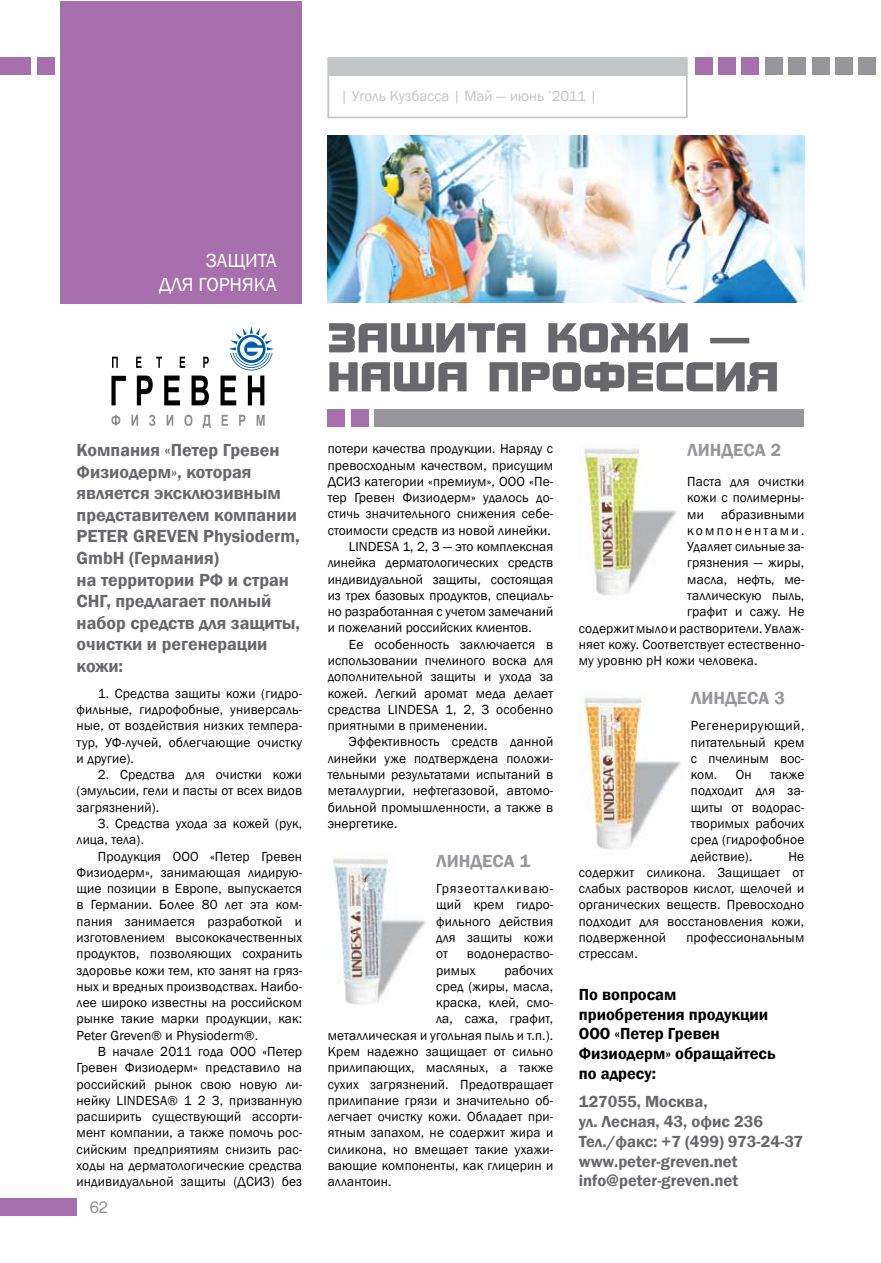
<style>
.page{position:relative;width:881px;height:1263px;background:#fff}
.page>*{position:absolute;margin:0;border:0;box-sizing:border-box;transform-origin:0 0}
.t1{font:19.5px "Franklin Gothic";color:#fff}
.t2{font:600 18px/21.6px "Franklin Gothic";color:#68676c}
.t3{font:600 18px "Franklin Gothic";letter-spacing:.01em;color:#97979b}
.t4{font:600 16.5px/19.8px "Franklin Gothic";color:#68676c}
.t5{font:600 16.5px/19.8px "Franklin Gothic";color:#000}
.t6{font:16.5px "Helios";color:#97979b}
.t7{font:15px "Franklin Gothic";color:#c3c5c7}
.t8{font:13.5px/16.4px "Franklin Gothic";letter-spacing:.01em;color:#000;text-align:justify}
.t9{font:13.5px "Franklin Gothic";letter-spacing:.17em;color:#000}
</style>
<div class="page">
<div style="left:327px;top:57px;width:360px;height:61px;background:#fff;border:2px solid #c3c5c7"></div>
<div style="left:858px;top:58px;width:17px;height:17px;background:#97979b"></div>
<div style="left:327px;top:59px;width:359px;height:17px;background:#c3c5c7"></div>
<div style="left:0;top:1198px;width:77px;height:17px;background:#a670ad"></div>
<div style="left:37px;top:58px;width:17px;height:17px;background:#a670ad"></div>
<div style="left:0;top:58px;width:30px;height:17px;background:#a670ad"></div>
<div style="left:835px;top:58px;width:17px;height:17px;background:#97979b"></div>
<div style="left:811px;top:58px;width:17px;height:17px;background:#97979b"></div>
<div style="left:788px;top:58px;width:17px;height:17px;background:#97979b"></div>
<div style="left:765px;top:58px;width:17px;height:17px;background:#97979b"></div>
<div style="left:741px;top:58px;width:17px;height:17px;background:#a670ad"></div>
<div style="left:718px;top:58px;width:17px;height:17px;background:#a670ad"></div>
<div style="left:694px;top:58px;width:17px;height:17px;background:#a670ad"></div>
<svg style="left:329px;top:362px;width:447px;height:29px"></svg>
<svg style="left:329px;top:323px;width:420px;height:29px"></svg>
<img style="left:327px;top:135px;width:477px;height:167px">
<div style="left:60px;top:1px;width:242px;height:303px;background:#a670ad"></div>
<img style="left:333px;top:858px;width:93px;height:147px">
<img style="left:578px;top:445px;width:98px;height:151px">
<img style="left:578px;top:692px;width:103px;height:158px">
<svg style="left:111px;top:376px;width:153px;height:29px"></svg>
<svg style="left:229px;top:326px;width:45px;height:44px"></svg>
<svg style="left:112px;top:357px;width:97px;height:11px"></svg>
<svg style="left:111px;top:415px;width:153px;height:13px"></svg>
<div style="left:374px;top:410px;width:430px;height:17px;background:#97979b"></div>
<div style="left:351px;top:410px;width:17px;height:17px;background:#a670ad"></div>
<div style="left:327px;top:410px;width:17px;height:17px;background:#a670ad"></div>
<p class="t7" style="left:340px;top:87px;width:258px">| Уголь Кузбасса | Май — июнь ’2011 |</p>
<h1 class="t1" style="left:206px;top:249px;width:24px">Защита</h1>
<h1 class="t1" style="left:159px;top:272px;width:12px">для</h1>
<h1 class="t1" style="left:198px;top:272px;width:12px">горняка</h1>
<p class="t2" style="left:77px;top:439px;width:225px">Компания «Петер Гревен<br>Физиодерм», которая является эксклюзивным представителем компании<br>PETER GREVEN Physioderm,<br>GmbH (Германия)<br>на территории РФ и стран<br>СНГ, предлагает полный набор средств для защиты, очистки и регенерации кожи:</p>
<p class="t8" style="left:77px;top:685px;width:227px;text-indent:21px">1. Средства защиты кожи (гидро&shy;фильные, гидрофобные, универсаль&shy;ные, от воздействия низких темпера&shy;тур, УФ-лучей, облегчающие очистку и другие).</p>
<p class="t8" style="left:77px;top:767px;width:227px;text-indent:21px">2. Средства для очистки кожи (эмульсии, гели и пасты от всех видов загрязнений).</p>
<p class="t8" style="left:77px;top:815px;width:227px;text-indent:21px">3. Средства ухода за кожей (рук, лица, тела).</p>
<p class="t8" style="left:77px;top:848px;width:227px;text-indent:21px">Продукция ООО «Петер Гревен Физиодерм», занимающая лидирую&shy;щие позиции в Европе, выпускается в Германии. Более 80 лет эта ком&shy;пания занимается разработкой и изготовлением высококачественных продуктов, позволяющих сохранить здоровье кожи тем, кто занят на гряз&shy;ных и вредных производствах. Наибо&shy;лее широко известны на российском рынке такие марки продукции, как:<br>Peter Greven® и Physioderm®.</p>
<p class="t8" style="left:77px;top:1043px;width:227px;text-indent:21px">В начале 2011 года ООО «Петер Гревен Физиодерм» представило на российский рынок свою новую ли&shy;нейку LINDESA® 1 2 3, призванную расширить существующий ассорти&shy;мент компании, а также помочь рос&shy;сийским предприятиям снизить рас&shy;ходы на дерматологические средства индивидуальной защиты (ДСИЗ) без</p>
<p class="t6" style="left:90px;top:1197px;width:20px">62</p>
<p class="t8" style="left:327px;top:441px;width:227px">потери качества продукции. Наряду с</p>
<p class="t8" style="left:327px;top:457px;width:227px">превосходным качеством, присущим</p>
<p class="t8" style="left:327px;top:473px;width:227px">ДСИЗ категории «премиум», ООО «Пе-</p>
<p class="t8" style="left:327px;top:490px;width:227px">тер Гревен Физиодерм» удалось до-</p>
<p class="t8" style="left:327px;top:506px;width:227px">стичь значительного снижения себе-</p>
<p class="t8" style="left:327px;top:522px;width:224px">стоимости средств из новой линейки.</p>
<p class="t8" style="left:349px;top:539px;width:206px">LINDESA 1, 2, 3 — это комплексная</p>
<p class="t8" style="left:327px;top:555px;width:227px">линейка дерматологических средств</p>
<p class="t8" style="left:327px;top:571px;width:227px">индивидуальной защиты, состоящая</p>
<p class="t8" style="left:327px;top:587px;width:227px">из трех базовых продуктов, специаль-</p>
<p class="t8" style="left:327px;top:604px;width:227px">но разработанная с учетом замечаний</p>
<p class="t8" style="left:327px;top:620px;width:205px">и пожеланий российских клиентов.</p>
<p class="t8" style="left:349px;top:636px;width:206px">Ее особенность заключается в</p>
<p class="t8" style="left:327px;top:652px;width:227px">использовании пчелиного воска для</p>
<p class="t8" style="left:327px;top:669px;width:227px">дополнительной защиты и ухода за</p>
<p class="t8" style="left:327px;top:685px;width:227px">кожей. Легкий аромат меда делает</p>
<p class="t8" style="left:327px;top:701px;width:227px">средства LINDESA 1, 2, 3 особенно</p>
<p class="t8" style="left:327px;top:718px;width:161px">приятными в применении.</p>
<p class="t8" style="left:349px;top:734px;width:206px">Эффективность средств данной</p>
<p class="t8" style="left:327px;top:750px;width:227px">линейки уже подтверждена положи-</p>
<p class="t8" style="left:327px;top:766px;width:227px">тельными результатами испытаний в</p>
<p class="t8" style="left:327px;top:783px;width:227px">металлургии, нефтегазовой, автомо-</p>
<p class="t8" style="left:327px;top:799px;width:227px">бильной промышленности, а также в</p>
<p class="t8" style="left:327px;top:815px;width:71px">энергетике.</p>
<h2 class="t3" style="left:436px;top:849px;width:95px">ЛИНДЕСА 1</h2>
<p class="t8" style="left:436px;top:881px;width:118px">Грязеотталкиваю&shy;щий крем гидро&shy;фильного действия для защиты кожи от</p>
<p class="t8" style="left:436px;top:946px;width:118px;text-indent:31px">водонераство&shy;римых</p>
<p class="t8" style="left:504px;top:962px;width:50px">рабочих</p>
<p class="t8" style="left:436px;top:978px;width:118px">сред (жиры, масла,</p>
<p class="t8" style="left:436px;top:995px;width:118px">краска, клей, смо-</p>
<p class="t8" style="left:436px;top:1011px;width:118px">ла, сажа, графит,</p>
<p class="t8" style="left:327px;top:1027px;width:227px">металлическая и угольная пыль и т.п.).</p>
<p class="t8" style="left:327px;top:1043px;width:227px">Крем надежно защищает от сильно</p>
<p class="t8" style="left:327px;top:1060px;width:227px">прилипающих, масляных, а также</p>
<p class="t8" style="left:327px;top:1076px;width:227px">сухих загрязнений. Предотвращает</p>
<p class="t8" style="left:327px;top:1092px;width:227px">прилипание грязи и значительно об-</p>
<p class="t8" style="left:327px;top:1109px;width:227px">легчает очистку кожи. Обладает при-</p>
<p class="t8" style="left:327px;top:1125px;width:227px">ятным запахом, не содержит жира и</p>
<p class="t8" style="left:327px;top:1141px;width:227px">силикона, но вмещает такие ухажи-</p>
<p class="t8" style="left:327px;top:1157px;width:227px">вающие компоненты, как глицерин и</p>
<p class="t8" style="left:327px;top:1174px;width:65px">аллантоин.</p>
<h2 class="t3" style="left:687px;top:439px;width:95px">ЛИНДЕСА 2</h2>
<p class="t8" style="left:687px;top:474px;width:119px">Паста для очистки кожи с полимерны&shy;ми</p>
<p class="t8" style="left:721px;top:506px;width:85px">абразивными</p>
<p class="t9" style="left:687px;top:522px;width:119px">компонентами.</p>
<p class="t8" style="left:687px;top:539px;width:118px">Удаляет сильные за-</p>
<p class="t8" style="left:687px;top:555px;width:118px">грязнения — жиры,</p>
<p class="t8" style="left:687px;top:571px;width:119px">масла, нефть, ме-</p>
<p class="t8" style="left:687px;top:587px;width:118px">таллическую пыль,</p>
<p class="t8" style="left:687px;top:604px;width:119px">графит и сажу. Не</p>
<p class="t8" style="left:578px;top:620px;width:227px">содержит мыло и растворители. Увлаж-</p>
<p class="t8" style="left:578px;top:636px;width:227px">няет кожу. Соответствует естественно-</p>
<p class="t8" style="left:578px;top:653px;width:180px">му уровню pH кожи человека.</p>
<h2 class="t3" style="left:690px;top:687px;width:95px">ЛИНДЕСА 3</h2>
<p class="t8" style="left:690px;top:718px;width:115px">Регенерирующий, питательный крем с пчелиным вос&shy;ком.</p>
<p class="t8" style="left:735px;top:767px;width:17px">Он</p>
<p class="t8" style="left:690px;top:767px;width:115px;text-indent:79px">также подходит для за&shy;щиты от водорас&shy;творимых рабочих сред (гидрофобное действие).</p>
<p class="t8" style="left:578px;top:848px;width:227px;text-indent:209px">Не содержит силикона. Защищает от слабых растворов кислот, щелочей и органических веществ. Превосходно подходит для восстановления кожи, подверженной</p>
<p class="t8" style="left:686px;top:929px;width:119px">профессиональным</p>
<p class="t8" style="left:578px;top:946px;width:60px">стрессам.</p>
<p class="t5" style="left:578px;top:984px;width:198px">По вопросам приобретения продукции<br>ООО «Петер Гревен<br>Физиодерм» обращайтесь по адресу:</p>
<p class="t4" style="left:578px;top:1092px;width:226px">127055, Москва,<br>ул. Лесная, 43, офис 236<br>Тел./факс: +7 (499) 973-24-37 www.peter-greven.net info@peter-greven.net</p>
</div>
